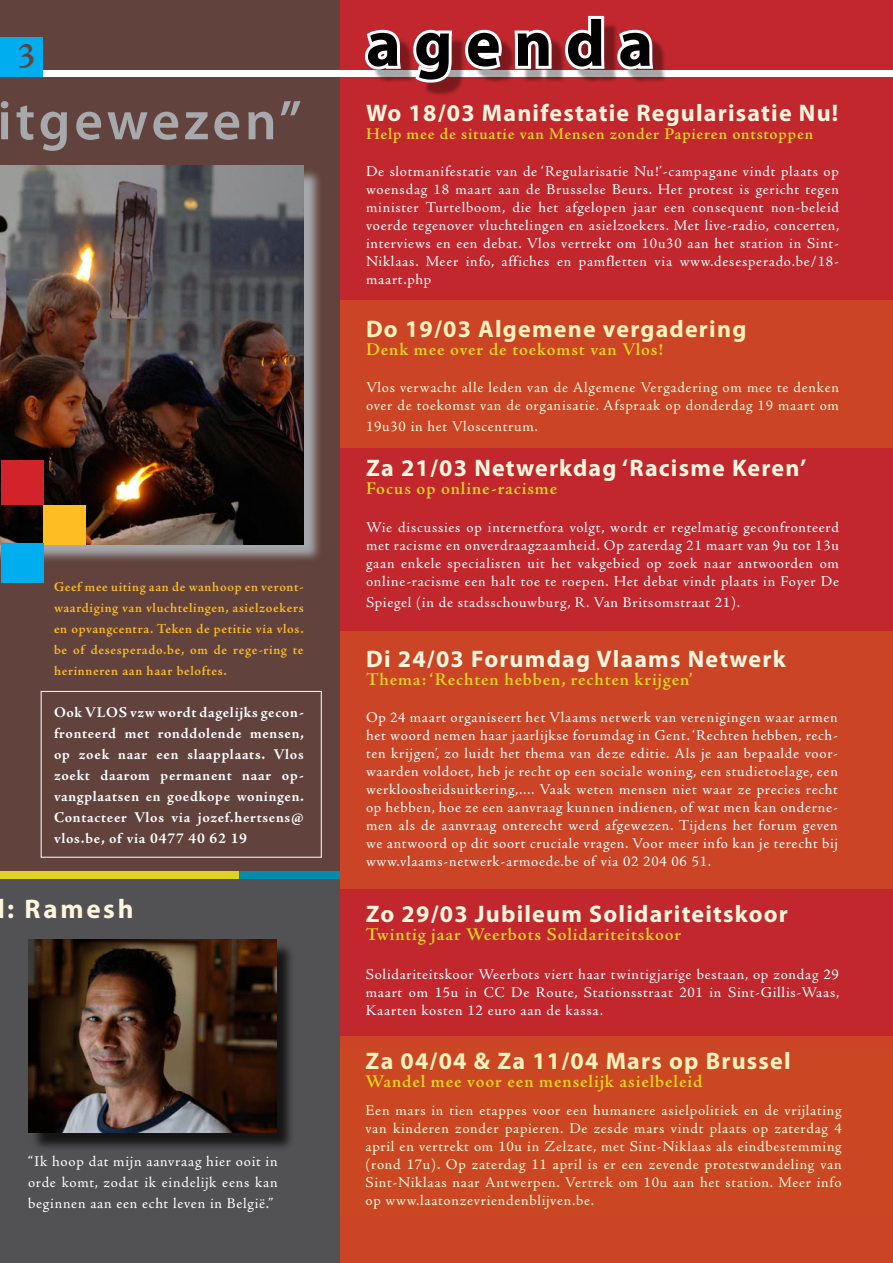
<style>
.page{position:relative;width:893px;height:1263px;background:#fff}
.page>*{position:absolute;margin:0;border:0;box-sizing:border-box;transform-origin:0 0}
.t1{font:700 66px "Myriad Pro";letter-spacing:.2em;color:#000}
.t2{font:600 55.5px "Myriad Pro";letter-spacing:.07em;color:#a7a9ac}
.t3{font:600 36px "Adobe Jenson Pro";color:#61423d}
.t4{font:700 27px "Myriad Pro";letter-spacing:.1em;color:#fff6dd}
.t5{font:700 24px "Myriad Pro";letter-spacing:.05em;color:#fff6dd}
.t6{font:600 18px "Adobe Jenson Pro";letter-spacing:.045em;color:#e1d123}
.t7{font:600 16.5px "Adobe Jenson Pro";letter-spacing:.045em;color:#e1d123}
.t8{font:15px/18px "Adobe Jenson Pro";letter-spacing:.05em;color:#fff;text-align:justify}
.t9{font:700 15px/21px "Adobe Jenson Pro";letter-spacing:.05em;color:#fff;text-align:justify}
.t10{font:600 13.5px/21px "Adobe Jenson Pro";letter-spacing:.045em;color:#febd23;text-align:justify}
</style>
<div class="page">
<div style="left:0;top:0;width:340px;height:872px;background:#61423d"></div>
<div style="left:0;top:872px;width:340px;height:391px;background:#525254"></div>
<svg style="left:0;top:171px;width:320px;height:389px;background:#8f8685"></svg>
<img style="left:0;top:166px;width:304px;height:378px">
<div style="left:43px;top:505px;width:43px;height:39px;background:#febd23"></div>
<div style="left:1px;top:544px;width:43px;height:39px;background:#00adef"></div>
<div style="left:1px;top:461px;width:43px;height:44px;background:#d2232a"></div>
<div style="left:340px;top:0;width:553px;height:1263px;background:#c1272d"></div>
<div style="left:29px;top:941px;width:268px;height:212px;background:#000;opacity:.75"></div>
<img style="left:28px;top:940px;width:249px;height:193px">
<div style="left:340px;top:301px;width:553px;height:147px;background:#ca4425"></div>
<div style="left:340px;top:631px;width:553px;height:258px;background:#ca4425"></div>
<div style="left:340px;top:1036px;width:553px;height:227px;background:#cb4724"></div>
<div style="left:0;top:71px;width:893px;height:6px;background:#fff"></div>
<div style="left:371px;top:22px;width:297px;height:75px;background:#000;opacity:.35"></div>
<svg style="left:362px;top:27px;width:94px;height:59px"></svg>
<svg style="left:462px;top:27px;width:43px;height:46px"></svg>
<svg style="left:511px;top:27px;width:44px;height:45px"></svg>
<svg style="left:562px;top:15px;width:46px;height:58px"></svg>
<svg style="left:614px;top:27px;width:43px;height:46px"></svg>
<div style="left:41px;top:691px;width:281px;height:166px;border:1px solid #fff"></div>
<div style="left:236px;top:872px;width:104px;height:7px;background:#008daf"></div>
<div style="left:0;top:872px;width:86px;height:7px;background:#e1d123"></div>
<div style="left:85px;top:872px;width:154px;height:7px;background:#e1d123"></div>
<div style="left:0;top:37px;width:42px;height:40px;background:#00adef"></div>
<h3 class="t3" style="left:18px;top:35px;width:20px">3</h3>
<h2 class="t2" style="left:-2px;top:85px;width:306px">itgewezen”</h2>
<p class="t10" style="left:54px;top:577px;width:251px">Geef mee uiting aan de wanhoop en veront&shy;waardiging van vluchtelingen, asielzoekers en opvangcentra. Teken de petitie via vlos. be of desesperado.be, om de rege-ring te herinneren aan haar beloftes.</p>
<p class="t9" style="left:54px;top:702px;width:252px">Ook VLOS vzw wordt dagelijks gecon&shy;fronteerd met ronddolende mensen, op zoek naar een slaapplaats. Vlos zoekt daarom permanent naar op&shy;vangplaatsen en goedkope woningen.<br>Contacteer Vlos via jozef.hertsens@ vlos.be, of via 0477 40 62 19</p>
<h3 class="t4" style="left:7px;top:891px;width:128px">: Ramesh</h3>
<p class="t8" style="left:28px;top:1151px;width:251px;line-height:21px">“Ik hoop dat mijn aanvraag hier ooit in orde komt, zodat ik eindelijk eens kan beginnen aan een echt leven in België.”</p>
<h1 class="t1" style="left:366px;top:1px;width:289px">agenda</h1>
<h3 class="t5" style="left:366px;top:97px;width:474px">Wo 18/03 Manifestatie Regularisatie Nu!</h3>
<p class="t7" style="left:366px;top:124px;width:449px">Help mee de situatie van Mensen zonder Papieren ontstoppen</p>
<p class="t8" style="left:366px;top:163px;width:475px">De slotmanifestatie van de ‘Regularisatie Nu!’-campagane vindt plaats op woensdag 18 maart aan de Brusselse Beurs. Het protest is gericht tegen minister Turtelboom, die het afgelopen jaar een consequent non-beleid voerde tegenover vluchtelingen en asielzoekers. Met live-radio, concerten, interviews en een debat. Vlos vertrekt om 10u30 aan het station in Sint-Niklaas. Meer info, affiches en pamfletten via www.desesperado.be/18- maart.php</p>
<h3 class="t5" style="left:366px;top:313px;width:382px">Do 19/03 Algemene vergadering</h3>
<p class="t6" style="left:366px;top:339px;width:299px">Denk mee over de toekomst van Vlos!</p>
<p class="t8" style="left:366px;top:379px;width:474px">Vlos verwacht alle leden van de Algemene Vergadering om mee te denken over de toekomst van de organisatie. Afspraak op donderdag 19 maart om</p>
<p class="t8" style="left:366px;top:418px;width:173px">19u30 in het Vloscentrum.</p>
<h3 class="t5" style="left:366px;top:452px;width:442px">Za 21/03 Netwerkdag ‘Racisme Keren’</h3>
<p class="t6" style="left:366px;top:478px;width:193px">Focus op online-racisme</p>
<p class="t8" style="left:366px;top:518px;width:474px">Wie discussies op internetfora volgt, wordt er regelmatig geconfronteerd met racisme en onverdraagzaamheid. Op zaterdag 21 maart van 9u tot 13u gaan enkele specialisten uit het vakgebied op zoek naar antwoorden om online-racisme een halt toe te roepen. Het debat vindt plaats in Foyer De</p>
<p class="t8" style="left:366px;top:593px;width:376px">Spiegel (in de stadsschouwburg, R. Van Britsomstraat 21).</p>
<h3 class="t5" style="left:366px;top:643px;width:421px">Di 24/03 Forumdag Vlaams Netwerk</h3>
<p class="t6" style="left:366px;top:669px;width:328px">Thema: ‘Rechten hebben, rechten krijgen’</p>
<p class="t8" style="left:366px;top:709px;width:473px">Op 24 maart organiseert het Vlaams netwerk van verenigingen waar armen het woord nemen haar jaarlijkse forumdag in Gent. ‘Rechten hebben, rech&shy;ten krijgen’, zo luidt het thema van deze editie. Als je aan bepaalde voor&shy;waarden voldoet, heb je recht op een sociale woning, een studietoelage, een werkloosheidsuitkering,.... Vaak weten mensen niet waar ze precies recht op hebben, hoe ze een aanvraag kunnen indienen, of wat men kan onderne&shy;men als de aanvraag onterecht werd afgewezen. Tijdens het forum geven we antwoord op dit soort cruciale vragen. Voor meer info kan je terecht bij www.vlaams-netwerk-armoede.be of via 02 204 06 51.</p>
<h3 class="t5" style="left:366px;top:898px;width:424px">Zo 29/03 Jubileum Solidariteitskoor</h3>
<p class="t6" style="left:366px;top:924px;width:317px">Twintig jaar Weerbots Solidariteitskoor</p>
<p class="t8" style="left:366px;top:965px;width:475px">Solidariteitskoor Weerbots viert haar twintigjarige bestaan, op zondag 29 maart om 15u in CC De Route, Stationsstraat 201 in Sint-Gillis-Waas, Kaarten kosten 12 euro aan de kassa.</p>
<h3 class="t5" style="left:366px;top:1045px;width:427px">Za 04/04 &amp; Za 11/04 Mars op Brussel</h3>
<p class="t6" style="left:366px;top:1071px;width:338px">Wandel mee voor een menselijk asielbeleid</p>
<p class="t8" style="left:366px;top:1102px;width:478px">Een mars in tien etappes voor een humanere asielpolitiek en de vrijlating van kinderen zonder papieren. De zesde mars vindt plaats op zaterdag 4 april en vertrekt om 10u in Zelzate, met Sint-Niklaas als eindbestemming (rond 17u). Op zaterdag 11 april is er een zevende protestwandeling van Sint-Niklaas naar Antwerpen. Vertrek om 10u aan het station. Meer info op www.laatonzevriendenblijven.be.</p>
</div>
